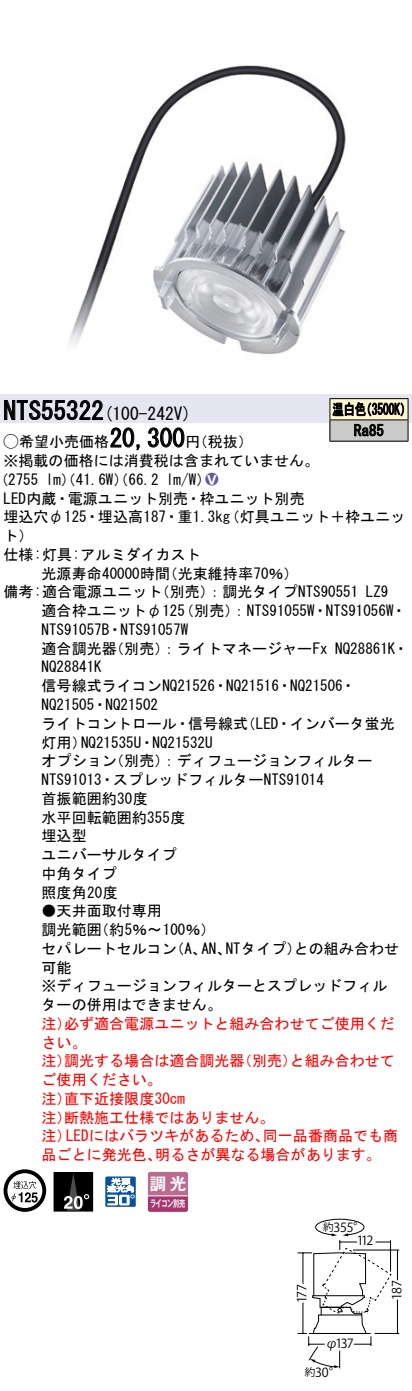
<style>
.page{position:relative;width:412px;height:1391px;background:#fff}
.page>*{position:absolute;margin:0;border:0;box-sizing:border-box;transform-origin:0 0}
.t1{font:25px "MS Gothic";color:#000}
.t2{font:17.5px "MS Gothic";color:#000}
.t3{font:16.5px "Gothic MB101 Pro De Bold 90 pv RKSJ H";color:#fff}
.t4{font:15px/18.8px "MS Gothic";color:#000}
.t5{font:15px/18.8px "MS Gothic";color:#f00}
.t6{font:15px/21.2px "MS Gothic";color:#000;scale:.75 1}
.t7{font:15px "Ford Classification 1";color:#635aa0}
.t8{font:12.5px "ATC 436875472 d 44494 e 2 d 522 d 592 d 313330 90 pv RKSJ H";letter-spacing:-.06em;color:#000}
.t9{font:10.5px "ATC 436875472 d 44494 e 2 d 522 d 592 d 313330 90 pv RKSJ H";color:#000}
.t10{font:9.5px "Gothic MB101 Pro De Bold 90 pv RKSJ H";letter-spacing:-.05em;color:#fff;scale:.65 1}
.s1{font-family:"Ford Classification 1"}
.s2{color:#fff}
</style>
<div class="page">
<img style="left:0;top:65px;width:411px;height:330px">
<div style="left:0;top:395px;width:411px;height:28px;background:#e6e5f2"></div>
<svg style="left:4px;top:400px;width:99px;height:20px"></svg>
<svg style="left:110px;top:427px;width:30px;height:23px"></svg>
<svg style="left:147px;top:427px;width:37px;height:21px"></svg>
<svg style="left:4px;top:1169px;width:42px;height:42px"></svg>
<div style="left:54px;top:1172px;width:38px;height:39px;background:#000"></div>
<svg style="left:64px;top:1174px;width:25px;height:35px"></svg>
<div style="left:54px;top:1172px;width:39px;height:39px;border:1px solid #000"></div>
<svg style="left:105px;top:1176px;width:30px;height:31px"></svg>
<svg style="left:147px;top:1171px;width:40px;height:40px;background:#b85f88"></svg>
<hr style="left:148px;top:1195px;width:39px;height:1px;background:#fff">
<hr style="left:329px;top:398px;width:78px;height:1px;background:#000">
<hr style="left:329px;top:441px;width:78px;height:1px;background:#000">
<svg style="left:329px;top:399px;width:79px;height:42px;background:#a19e93"></svg>
<svg style="left:297px;top:1219px;width:103px;height:150px"></svg>
<h1 class="t1" style="left:4px;top:398px;width:102px">NTS55322</h1>
<p class="t6" style="left:353px;top:398px;width:41px;text-indent:-22px">温白色<br>Ra85</p>
<p class="t6" style="left:360px;top:398px;width:69px">（3500 (K</p>
<p class="t2" style="left:104px;top:405px;width:89px">(100-242 (V</p>
<h1 class="t1" style="left:109px;top:426px;width:76px">20,300</h1>
<p class="t4" style="left:4px;top:432px;width:316px"><span class="s1">A</span>希望小売価格<br>※掲載の価格には消費税は含まれていません。</p>
<p class="t7" style="left:205px;top:471px;width:14px">2<span class="s2">8</span></p>
<p class="t4" style="left:185px;top:432px;width:69px">（円税抜(</p>
<p class="t4" style="left:166px;top:470px;width:46px">l m (W/</p>
<p class="t4" style="left:-7px;top:470px;width:47px">（2755</p>
<p class="t4" style="left:4px;top:489px;width:302px">LED内蔵・電源ユニット別売・枠ユニット別売</p>
<p class="t4" style="left:224px;top:507px;width:181px">（灯具ユニット＋枠ユニッ</p>
<p class="t4" style="left:46px;top:470px;width:114px">lm）（41.6 ）（W 66.2</p>
<p class="t4" style="left:4px;top:507px;width:228px">埋込穴φ125・埋込高187・重1.3kg</p>
<p class="t4" style="left:4px;top:526px;width:31px">ト(</p>
<p class="t4" style="left:4px;top:545px;width:198px">仕様:灯具:アルミダイカスト</p>
<p class="t4" style="left:162px;top:564px;width:137px">（光束維持率70％(</p>
<p class="t4" style="left:42px;top:564px;width:130px">光源寿命40000時間</p>
<p class="t4" style="left:155px;top:582px;width:204px">（別売：）調光タイプNTS90551</p>
<p class="t4" style="left:4px;top:582px;width:160px">備考:適合電源ユニット</p>
<p class="t4" style="left:365px;top:582px;width:24px">LZ9</p>
<p class="t4" style="left:42px;top:601px;width:148px">適合枠ユニットφ125<br>NTS91057 ・B NTS91057W</p>
<p class="t4" style="left:179px;top:601px;width:228px">（別売：） NTS91055 ・W NTS91056 ・W</p>
<p class="t4" style="left:109px;top:639px;width:219px">（別売：）ライトマネージャーFx</p>
<p class="t4" style="left:42px;top:639px;width:76px">適合調光器</p>
<p class="t4" style="left:42px;top:657px;width:61px">NQ28841K</p>
<p class="t4" style="left:42px;top:676px;width:315px">信号線式ライコンNQ21526・NQ21516・NQ21506・</p>
<p class="t4" style="left:42px;top:695px;width:118px">NQ21505・NQ21502</p>
<p class="t4" style="left:240px;top:714px;width:155px">（LED・インバータ蛍光</p>
<p class="t4" style="left:334px;top:639px;width:75px">NQ28861 ・K</p>
<p class="t4" style="left:42px;top:714px;width:208px;text-align:center">ライトコントロール・信号線式<br>NQ21535 ・U NQ21532U</p>
<p class="t4" style="left:42px;top:732px;width:46px">灯用）</p>
<p class="t4" style="left:42px;top:751px;width:283px">オプション<br>NTS91013・スプレッドフィルターNTS91014首振範囲約30度<br>水平回転範囲約355度<br>埋込型<br>ユニバーサルタイプ<br>中角タイプ<br>照度角20度</p>
<p class="t4" style="left:94px;top:901px;width:122px;text-indent:-52px">●天井面取付専用<br>（約5％〜100％(</p>
<p class="t4" style="left:109px;top:751px;width:264px">（別売：）ディフュージョンフィルター</p>
<p class="t4" style="left:42px;top:920px;width:61px">調光範囲</p>
<p class="t4" style="left:225px;top:939px;width:77px">NTタイプ）</p>
<p class="t4" style="left:293px;top:939px;width:106px">との組み合わせ</p>
<p class="t4" style="left:42px;top:939px;width:346px">セパレートセルコン<br>可能<br>※ディフュージョンフィルターとスプレッドフィルターの併用はできません。</p>
<p class="t5" style="left:64px;top:1014px;width:331px">必ず適合電源ユニットと組み合わせてご使用くだ</p>
<p class="t4" style="left:169px;top:939px;width:39px">（、A</p>
<p class="t4" style="left:201px;top:939px;width:31px">AN、</p>
<p class="t5" style="left:42px;top:1014px;width:46px">注）さい。</p>
<p class="t5" style="left:64px;top:1051px;width:181px">調光する場合は適合調光器</p>
<p class="t5" style="left:237px;top:1051px;width:61px">（別売）</p>
<p class="t5" style="left:289px;top:1051px;width:106px">と組み合わせて</p>
<p class="t5" style="left:42px;top:1051px;width:31px">注）</p>
<p class="t5" style="left:42px;top:1070px;width:121px">ご使用ください。</p>
<p class="t5" style="left:64px;top:1089px;width:122px">直下近接限度30cm</p>
<p class="t5" style="left:64px;top:1089px;width:211px;text-indent:-22px">注）<br>断熱施工仕様ではありません。</p>
<p class="t5" style="left:42px;top:1107px;width:31px">注）</p>
<p class="t5" style="left:66px;top:1126px;width:204px">LEDにはバラツキがあるため、</p>
<p class="t5" style="left:262px;top:1126px;width:136px">同一品番商品でも商</p>
<p class="t5" style="left:42px;top:1126px;width:31px">注）</p>
<p class="t5" style="left:42px;top:1145px;width:121px">品ごとに発光色、</p>
<p class="t10" style="left:150px;top:1195px;width:56px">ライコン別売</p>
<p class="t5" style="left:155px;top:1145px;width:227px">明るさが異なる場合があります。</p>
<p class="t3" style="left:149px;top:1170px;width:38px">調光</p>
<p class="t8" style="left:333px;top:1220px;width:33px">355°</p>
<p class="t9" style="left:322px;top:1221px;width:12px">約</p>
<p class="t8" style="left:356px;top:1233px;width:18px">112</p>
<p class="t8" style="left:294px;top:1302px;width:20px;rotate:-90deg">177</p>
<p class="t8" style="left:389px;top:1300px;width:21px;rotate:-90deg">187</p>
<p class="t8" style="left:335px;top:1336px;width:20px">137</p>
<p class="t8" style="left:325px;top:1336px;width:14px">φ</p>
<p class="t8" style="left:314px;top:1365px;width:27px">30°</p>
<p class="t9" style="left:304px;top:1366px;width:12px">約</p>
</div>
